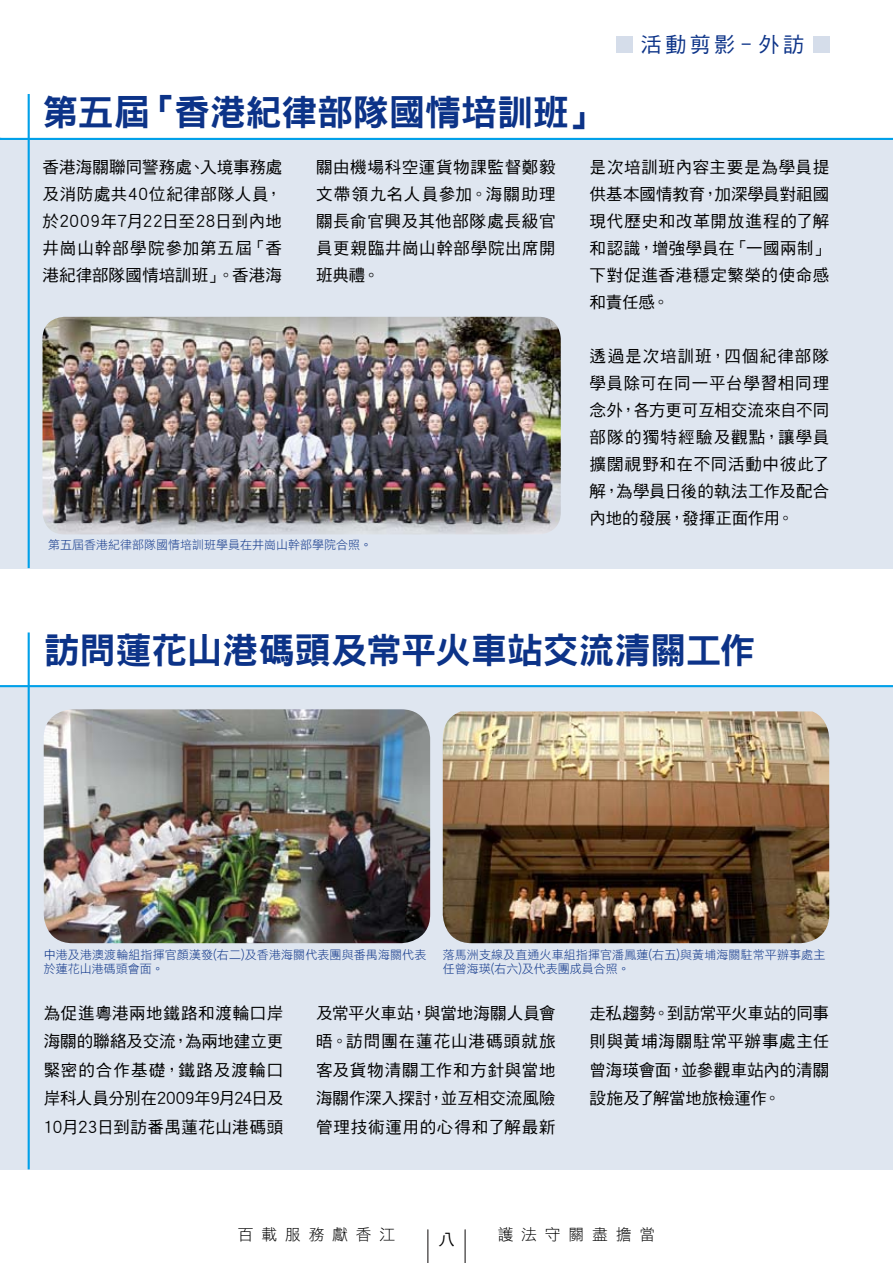
<style>
.page{position:relative;width:893px;height:1263px;background:#fff}
.page>*{position:absolute;margin:0;border:0;box-sizing:border-box;transform-origin:0 0}
.t1{font:36px "DF Hei HK W9";letter-spacing:-.005em;color:#0c3388}
.t2{font:21px "DF Hei HK W5";letter-spacing:.17em;color:#0c3388}
.t3{font:16.5px/27px "DF Hei HK W5";letter-spacing:.025em;color:#000;text-align:justify}
.t4{font:15.75px "DF Hei HK W3";letter-spacing:.5em;color:#000}
.t5{font:15.75px "DF Hei HK W5";color:#000}
.t6{font:12px/14.4px "DF Li Hei HK W3";letter-spacing:.01em;color:#0c3388}
</style>
<div class="page">
<hr style="left:427px;top:1229px;width:1px;height:34px;background:#595757">
<hr style="left:465px;top:1229px;width:1px;height:34px;background:#595757">
<div style="left:0;top:140px;width:893px;height:428px;background:#dfe6f0"></div>
<hr style="left:28px;top:94px;width:2px;height:474px;background:#00a0e9">
<hr style="left:0;top:138px;width:893px;height:2px;background:#00a0e9">
<img style="left:43px;top:317px;width:518px;height:217px">
<div style="left:0;top:686px;width:893px;height:483px;background:#dfe6f0"></div>
<hr style="left:28px;top:632px;width:2px;height:537px;background:#00a0e9">
<hr style="left:0;top:685px;width:893px;height:2px;background:#00a0e9">
<img style="left:44px;top:709px;width:386px;height:234px">
<img style="left:443px;top:711px;width:386px;height:232px">
<div style="left:616px;top:36px;width:16px;height:16px;background:#d5ddea"></div>
<div style="left:813px;top:36px;width:16px;height:16px;background:#d5ddea"></div>
<p class="t1" style="left:43px;top:92px;width:562px">第五屆「香港紀律部隊國情培訓班」</p>
<p class="t2" style="left:641px;top:33px;width:165px">活動剪影﹣外訪</p>
<p class="t3" style="left:43px;top:153px;width:241px">香港海關聯同警務處、入境事務處及消防處共40位紀律部隊人員，於2009年7月22日至28日到內地井崗山幹部學院參加第五屆「香港紀律部隊國情培訓班」。香港海</p>
<p class="t3" style="left:316px;top:153px;width:241px">關由機場科空運貨物課監督鄭毅文帶領九名人員參加。海關助理關長俞官興及其他部隊處長級官員更親臨井崗山幹部學院出席開班典禮。</p>
<p class="t3" style="left:590px;top:153px;width:241px">是次培訓班內容主要是為學員提供基本國情教育，加深學員對祖國現代歷史和改革開放進程的了解和認識，增強學員在「一國兩制」下對促進香港穩定繁榮的使命感和責任感。</p>
<p class="t3" style="left:590px;top:342px;width:241px">透過是次培訓班，四個紀律部隊學員除可在同一平台學習相同理念外，各方更可互相交流來自不同部隊的獨特經驗及觀點，讓學員擴闊視野和在不同活動中彼此了解，為學員日後的執法工作及配合內地的發展，發揮正面作用。</p>
<p class="t6" style="left:48px;top:537px;width:326px">第五屆香港紀律部隊國情培訓班學員在井崗山幹部學院合照。</p>
<p class="t1" style="left:44px;top:631px;width:713px">訪問蓮花山港碼頭及常平火車站交流清關工作</p>
<p class="t6" style="left:44px;top:947px;width:384px">中港及港澳渡輪組指揮官顏漢發(右二)及香港海關代表團與番禺海關代表於蓮花山港碼頭會面。</p>
<p class="t6" style="left:443px;top:947px;width:384px">落馬洲支線及直通火車組指揮官潘鳳蓮(右五)與黃埔海關駐常平辦事處主任曾海瑛(右六)及代表團成員合照。</p>
<p class="t3" style="left:590px;top:998px;width:241px;line-height:28.5px">走私趨勢。到訪常平火車站的同事則與黃埔海關駐常平辦事處主任曾海瑛會面，並參觀車站內的清關設施及了解當地旅檢運作。</p>
<p class="t3" style="left:316px;top:998px;width:241px;line-height:28.5px">及常平火車站，與當地海關人員會晤。訪問團在蓮花山港碼頭就旅客及貨物清關工作和方針與當地海關作深入探討，並互相交流風險管理技術運用的心得和了解最新</p>
<p class="t3" style="left:44px;top:998px;width:241px;line-height:28.5px">為促進粵港兩地鐵路和渡輪口岸海關的聯絡及交流，為兩地建立更緊密的合作基礎，鐵路及渡輪口岸科人員分別在2009年9月24日及10月23日到訪番禺蓮花山港碼頭</p>
<p class="t4" style="left:238px;top:1226px;width:419px">百載服務獻香江　　　　護法守關盡擔當</p>
<p class="t5" style="left:439px;top:1230px;width:17px">八</p>
</div>
